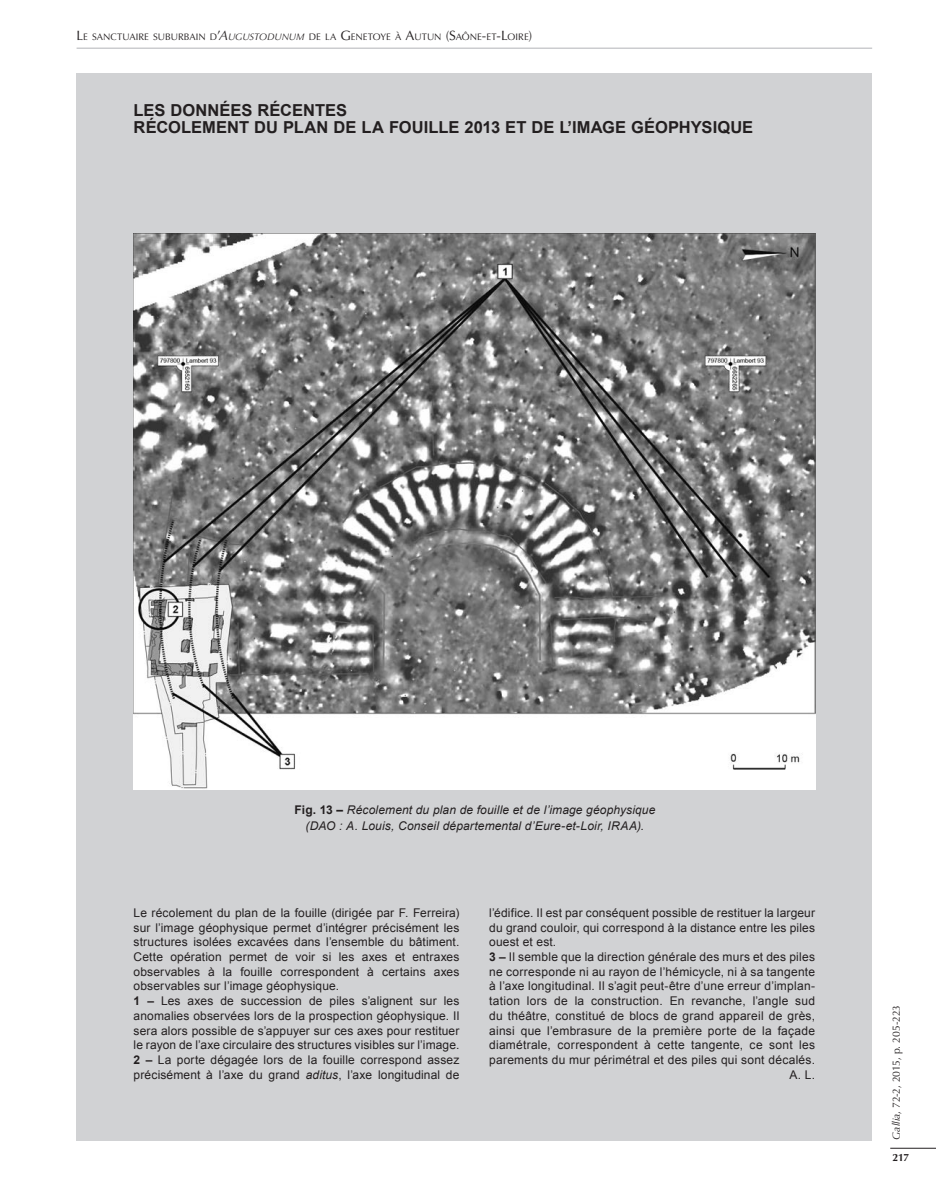
<style>
.page{position:relative;width:936px;height:1191px;background:#fff}
.page>*{position:absolute;margin:0;border:0;box-sizing:border-box;transform-origin:0 0}
.t1{font:700 16.5px/17.2px "Arial";letter-spacing:.005em;color:#231f20}
.t2{font:13.5px "Optima LT Std";color:#231f20}
.t3{font:12px/14.7px "Arial";letter-spacing:.015em;color:#231f20}
.t4{font:italic 12px/16.5px "Arial";letter-spacing:.01em;color:#231f20;text-align:center}
.t5{font:10.5px "Optima LT Std";letter-spacing:-.015em;color:#231f20}
.t6{font:700 10.5px "Optima LT Std";letter-spacing:-.025em;color:#231f20}
.t7{font:9.45px "Optima LT Std";color:#231f20}
.t8{font:italic 9.45px "Optima LT Std";color:#231f20}
.s1{font-style:normal}
.s2{font-size:13.5px}
.s3{font-style:normal;font-size:13.5px}
.s4{font-size:9.45px}
.s5{font-style:italic;font-size:13.5px}
.s6{font-style:italic}
.s7{color:#d1232a}
.s8{font-weight:700;font-style:normal}
.s9{font-weight:700}
.s10{font-weight:700;font-style:italic}
</style>
<div class="page">
<hr style="left:890px;top:1147px;width:45px;height:1px;background:#231f20">
<hr style="left:77px;top:48px;width:795px;height:1px;background:#b2b3b7">
<div style="left:77px;top:73px;width:795px;height:1068px;background:#d1d2d4"></div>
<img style="left:134px;top:233px;width:681px;height:556px">
<p class="t7" style="left:111px;top:31px;width:8px">C</p>
<p class="t7" style="left:165px;top:31px;width:7px">B</p>
<p class="t7" style="left:184px;top:31px;width:7px">B</p>
<p class="t8" style="left:210px;top:31px;width:142px"><span class="s1">D</span><span class="s2">A</span> GSTOD N M<span class="s1">D L</span> <span class="s3">G</span></p>
<p class="t7" style="left:380px;top:31px;width:35px">Y À<span class="s2">A</span></p>
<p class="t2" style="left:449px;top:27px;width:22px">S <span class="s4">Ô</span></p>
<p class="t7" style="left:77px;top:32px;width:457px"><span class="s2">L</span>E SANCTUAIRE SUBURBAIN D<span class="s2">’</span><span class="s5">A</span><span class="s6">UGUSTODUNUM</span> <span class="s7">DE LA</span> <span class="s2">G</span>ENETOYE À <span class="s2">A</span>UTUN <span class="s2">(S</span>AÔNE<span class="s2">-</span>ET<span class="s2">-L</span>OIRE<span class="s2">)</span></p>
<h1 class="t1" style="left:134px;top:102px;width:621px">LES DONNÉES RÉCENTES<br>RÉCOLEMENT DU PLAN DE LA FOUILLE 2013 ET DE L’IMAGE GÉOPHYSIQUE</h1>
<p class="t4" style="left:294px;top:801px;width:362px"><span class="s8">Fig. 13 –</span> Récolement du plan de fouille et de l’image géophysique (DAO : A. Louis, Conseil départemental d’Eure-et-Loir, IRAA).</p>
<p class="t3" style="left:134px;top:905px;width:327px">Le récolement du plan de la fouille (dirigée par F. Ferreira) sur l’image géophysique permet d’intégrer précisément les structures isolées excavées dans l’ensemble du bâtiment.<br>Cette opération permet de voir si les axes et entraxes observables à la fouille correspondent à certains axes observables sur l’image géophysique.<br><span class="s9">1</span> <span class="s10">–</span> Les axes de succession de piles s’alignent sur les anomalies observées lors de la prospection géophysique. Il sera alors possible de s’appuyer sur ces axes pour restituer le rayon de l’axe circulaire des structures visibles sur l’image.<br><span class="s9">2</span> <span class="s10">–</span> La porte dégagée lors de la fouille correspond assez précisément à l’axe du grand <span class="s6">aditus</span>, l’axe longitudinal de</p>
<p class="t3" style="left:489px;top:905px;width:327px">l’édifice. Il est par conséquent possible de restituer la largeur</p>
<p class="t3" style="left:489px;top:920px;width:327px">du grand couloir, qui correspond à la distance entre les piles</p>
<p class="t3" style="left:489px;top:934px;width:69px">ouest et est.</p>
<p class="t3" style="left:489px;top:949px;width:327px"><span class="s9">3</span> <span class="s10">–</span> Il semble que la direction générale des murs et des piles</p>
<p class="t3" style="left:489px;top:964px;width:327px">ne corresponde ni au rayon de l’hémicycle, ni à sa tangente</p>
<p class="t3" style="left:489px;top:979px;width:327px">à l’axe longitudinal. Il s’agit peut-être d’une erreur d’implan-</p>
<p class="t3" style="left:489px;top:993px;width:327px">tation lors de la construction. En revanche, l’angle sud</p>
<p class="t3" style="left:489px;top:1008px;width:327px">du théâtre, constitué de blocs de grand appareil de grès,</p>
<p class="t3" style="left:489px;top:1023px;width:327px">ainsi que l’embrasure de la première porte de la façade</p>
<p class="t3" style="left:489px;top:1037px;width:327px">diamétrale, correspondent à cette tangente, ce sont les</p>
<p class="t3" style="left:489px;top:1052px;width:327px">parements du mur péri métral et des piles qui sont décalés.</p>
<p class="t3" style="left:789px;top:1067px;width:27px">A. L.</p>
<p class="t5" style="left:890px;top:1042px;width:40px;rotate:-90deg">205-223</p>
<p class="t5" style="left:890px;top:1141px;width:116px;rotate:-90deg"><span class="s6">Gallia</span>, 72-2, 2015, p. ***-</p>
<p class="t6" style="left:892px;top:1151px;width:18px">217</p>
<p class="t6" style="left:892px;top:1152px;width:19px">189</p>
</div>
